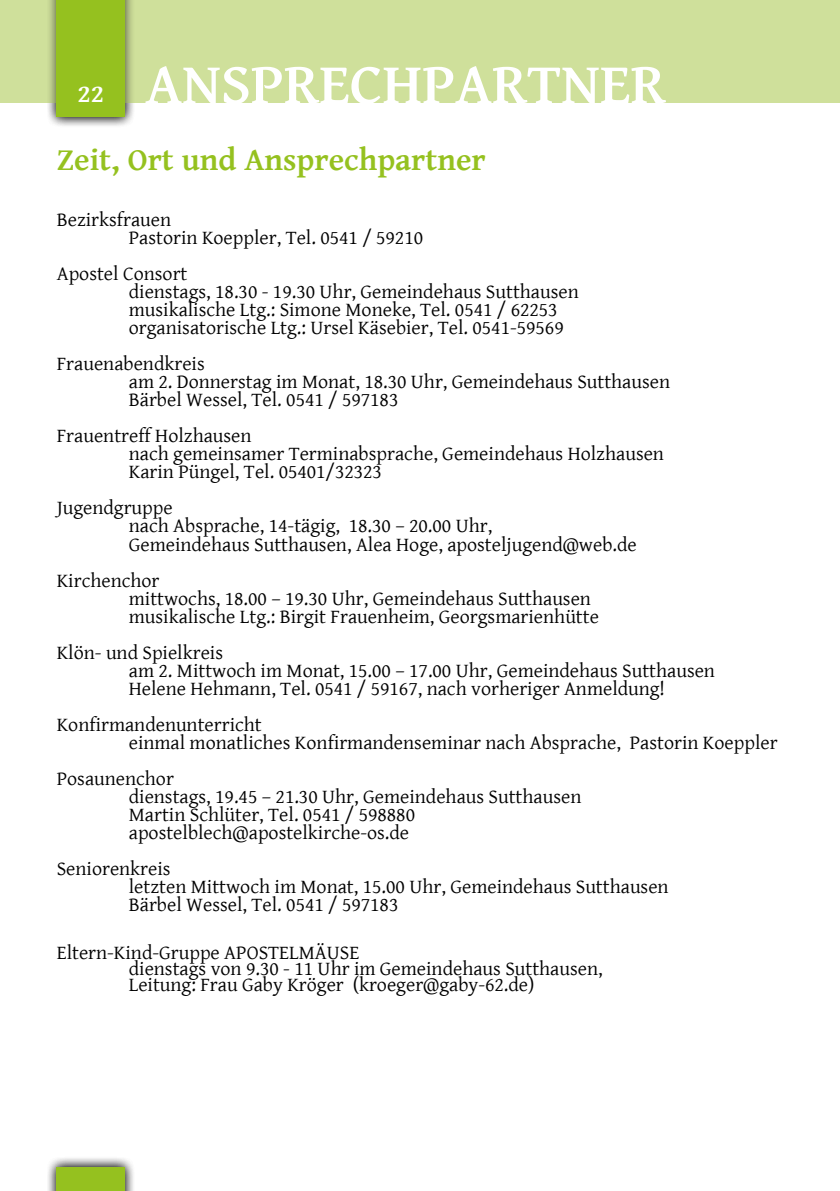
<style>
.page{position:relative;width:840px;height:1191px;background:#fff}
.page>*{position:absolute;margin:0;border:0;box-sizing:border-box;transform-origin:0 0}
.t1{font:700 58.2px "Gentium Basic";color:#fff}
.t2{font:700 32px "Gentium Basic";color:#95c11f}
.t3{font:700 26px "Gentium Basic";color:#fff}
.t4{font:20px/18px "Gentium Basic";color:#000}
</style>
<div class="page">
<div style="left:0;top:0;width:839px;height:102px;background:#cfe09b"></div>
<div style="left:46px;top:0;width:90px;height:128px;background:#000;opacity:.75"></div>
<div style="left:57px;top:0;width:68px;height:117px;background:#95c11f"></div>
<div style="left:46px;top:1156px;width:90px;height:35px;background:#000;opacity:.75"></div>
<div style="left:57px;top:1167px;width:68px;height:24px;background:#95c11f"></div>
<h3 class="t3" style="left:78px;top:74px;width:28px">22</h3>
<h1 class="t1" style="left:145px;top:41px;width:521px">ANSPRECHPARTNER</h1>
<h1 class="t1" style="left:145px;top:41px;width:501px">GEISTLI ES WORT</h1>
<h2 class="t2" style="left:57px;top:136px;width:430px">Zeit, Ort und Ansprechpartner</h2>
<p class="t4" style="left:129px;top:210px;width:295px;text-indent:-72px">Bezirksfrauen<br>Pastorin Koeppler, Tel. 0541 / 59210</p>
<p class="t4" style="left:129px;top:264px;width:451px;text-indent:-72px">Apostel Consort<br>dienstags, 18.30 - 19.30 Uhr, Gemeindehaus Sutthausen musikalische Ltg.: Simone Moneke, Tel. 0541 / 62253 organisatorische Ltg.: Ursel Käsebier, Tel. 0541-59569</p>
<p class="t4" style="left:129px;top:354px;width:542px;text-indent:-72px">Frauenabendkreis<br>am 2. Donnerstag im Monat, 18.30 Uhr, Gemeindehaus Sutthausen<br>Bärbel Wessel, Tel. 0541 / 597183</p>
<p class="t4" style="left:129px;top:426px;width:536px;text-indent:-72px">Frauentreff Holzhausen<br>nach gemeinsamer Terminabsprache, Gemeindehaus Holzhausen<br>Karin Püngel, Tel. 05401/32323</p>
<p class="t4" style="left:129px;top:498px;width:509px;text-indent:-72px">Jugendgruppe<br>nach Absprache, 14-tägig, 18.30 – 20.00 Uhr,<br>Gemeindehaus Sutthausen, Alea Hoge, aposteljugend@web.de</p>
<p class="t4" style="left:129px;top:570px;width:471px;text-indent:-72px">Kirchenchor<br>mittwochs, 18.00 – 19.30 Uhr, Gemeindehaus Sutthausen musikalische Ltg.: Birgit Frauenheim, Georgsmarienhütte</p>
<p class="t4" style="left:129px;top:642px;width:587px;text-indent:-72px">Klön- und Spielkreis<br>am 2. Mittwoch im Monat, 15.00 – 17.00 Uhr, Gemeindehaus Sutthausen<br>Helene Hehmann, Tel. 0541 / 59167, nach vorheriger Anmeldung!</p>
<p class="t4" style="left:129px;top:714px;width:650px;text-indent:-72px">Konfirmandenunterricht<br>einmal monatliches Konfirmandenseminar nach Absprache, Pastorin Koeppler</p>
<p class="t4" style="left:129px;top:768px;width:454px;text-indent:-72px">Posaunenchor<br>dienstags, 19.45 – 21.30 Uhr, Gemeindehaus Sutthausen Martin Schlüter, Tel. 0541 / 598880 apostelblech@apostelkirche-os.de</p>
<p class="t4" style="left:129px;top:858px;width:541px;text-indent:-72px">Seniorenkreis<br>letzten Mittwoch im Monat, 15.00 Uhr, Gemeindehaus Sutthausen<br>Bärbel Wessel, Tel. 0541 / 597183</p>
<p class="t4" style="left:129px;top:943px;width:475px;line-height:16px;text-indent:-72px">Eltern-Kind-Gruppe APOSTELMÄUSE<br>dienstags von 9.30 - 11 Uhr im Gemeindehaus Sutthausen,<br>Leitung: Frau Gaby Kröger (kroeger@gaby-62.de)</p>
</div>
